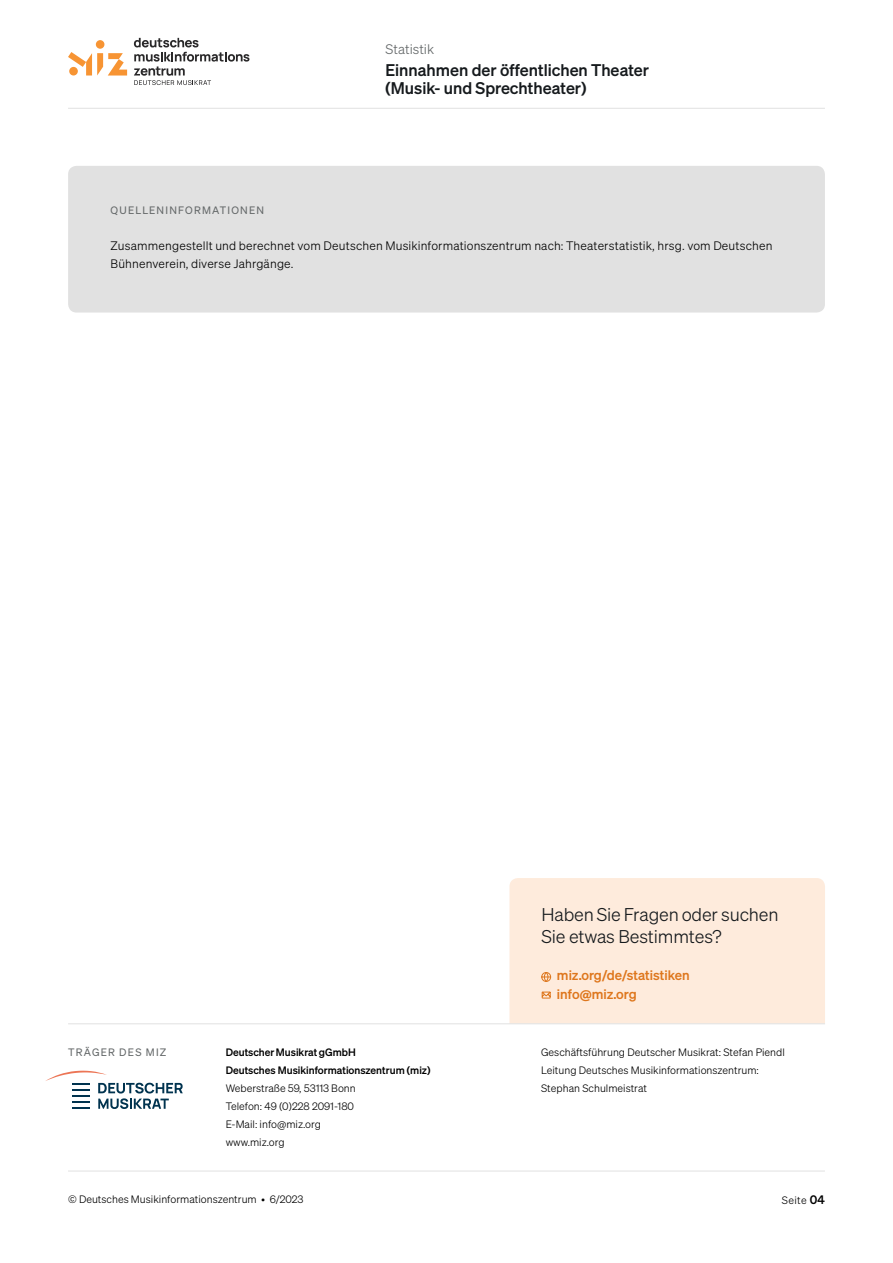
<style>
.page{position:relative;width:893px;height:1263px;background:#fff}
.page>*{position:absolute;margin:0;border:0;box-sizing:border-box;transform-origin:0 0}
.t1{font:18px/22.5px "Sohne Leicht";letter-spacing:-.01em;color:#161a1d}
.t2{font:16.5px/18px "Sohne Kraftig";color:#161a1d}
.t3{font:13.5px/19.5px "Sohne Kraftig";color:#de761c}
.t4{font:13.5px "Sohne Leicht";color:#636768}
.t5{font:12px/18px "Sohne Leicht";letter-spacing:.01em;color:#000}
.t6{font:10.5px/18px "Sohne Leicht";color:#000}
.t7{font:10.5px/18px "Sohne Kraftig";color:#000}
.t8{font:10.5px "Sohne Buch";letter-spacing:.115em;color:#636768}
.s1{font-family:"Sohne Kraftig";font-size:12px}
</style>
<div class="page">
<hr style="left:68px;top:108px;width:757px;height:1px;background:#e1e1e1">
<hr style="left:68px;top:1171px;width:757px;height:1px;background:#e1e1e1">
<div style="left:509px;top:878px;width:316px;height:145px;background:#feebdc"></div>
<svg style="left:541px;top:991px;width:10px;height:8px"></svg>
<svg style="left:541px;top:972px;width:10px;height:10px"></svg>
<svg style="left:45px;top:1071px;width:138px;height:38px"></svg>
<hr style="left:68px;top:1023px;width:757px;height:1px;background:#e1e1e1">
<svg style="left:134px;top:38px;width:115px;height:47px"></svg>
<div style="left:96px;top:40px;width:8px;height:9px;background:#f79433;border-radius:50%"></div>
<svg style="left:68px;top:52px;width:59px;height:24px"></svg>
<div style="left:68px;top:166px;width:757px;height:147px;background:#e1e1e1;border-radius:9px"></div>
<p class="t4" style="left:386px;top:41px;width:50px">Statistik</p>
<h2 class="t2" style="left:386px;top:61px;width:265px">Einnahmen der öffentlichen Theater (Musik- und Sprechtheater)</h2>
<p class="t8" style="left:111px;top:204px;width:26px">QUELLE</p>
<p class="t8" style="left:157px;top:204px;width:55px">NINFORMAT</p>
<p class="t8" style="left:228px;top:204px;width:38px">IONEN</p>
<p class="t5" style="left:111px;top:237px;width:663px">Zusammengestellt und berechnet vom Deutschen Musikinformationszentrum nach: Theaterstatistik, hrsg. vom Deutschen<br>Bühnenverein, diverse Jahrgänge.</p>
<p class="t8" style="left:68px;top:1046px;width:99px">TRÄGER DES M IZ</p>
<p class="t7" style="left:226px;top:1043px;width:206px">Deutscher Musikrat gGmbH<br>Deutsches Musikinformationszentrum (miz)</p>
<p class="t6" style="left:226px;top:1079px;width:132px">Weberstraße 59, 53113 Bonn<br>Telefon: 49 (0)228 2091-180<br>E-Mail: info@miz.org www.miz.org</p>
<h1 class="t1" style="left:541px;top:903px;width:239px">Haben Sie Fragen oder suchen<br>Sie etwas Bestimmtes?</h1>
<p class="t3" style="left:557px;top:965px;width:134px">miz.org/de/statistiken info@miz.org</p>
<p class="t6" style="left:541px;top:1043px;width:245px">Geschäftsführung Deutscher Musikrat: Stefan Piendl<br>Leitung Deutsches Musikinformationszentrum:<br>Stephan Schulmeistrat</p>
<p class="t6" style="left:68px;top:1190px;width:237px">© Deutsches Musikinformationszentrum • 6/2023</p>
<p class="t6" style="left:782px;top:1191px;width:44px">Seite <span class="s1">04</span></p>
</div>
